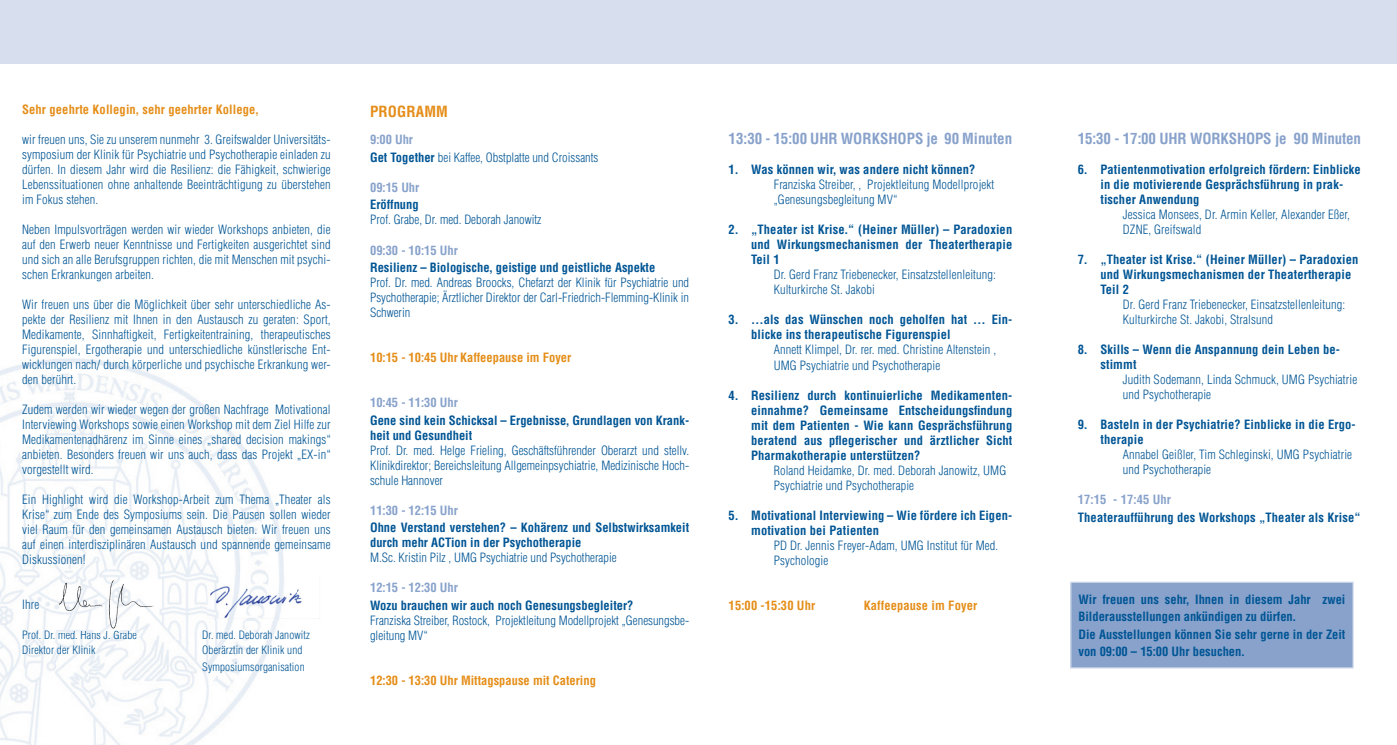
<style>
.page{position:relative;width:1397px;height:745px;background:#fff}
.page>*{position:absolute;margin:0;border:0;box-sizing:border-box;transform-origin:0 0}
.t1{font:700 condensed 15px "Helvetica";letter-spacing:-.005em;color:#88a2cb}
.t2{font:700 condensed 15px "Helvetica";letter-spacing:.01em;color:#e58e19}
.t3{font:300 condensed 12.5px/15px "Helvetica";letter-spacing:.01em;color:#005595}
.t4{font:700 condensed 12.5px/15px "Helvetica";letter-spacing:.01em;color:#005595}
.t5{font:700 condensed 12.5px "Helvetica";letter-spacing:.01em;color:#e58e19}
.t6{font:700 condensed 12.5px "Helvetica";color:#88a2cb}
.t7{font:300 condensed 11.25px/16.2px "Helvetica";letter-spacing:.01em;color:#005595}
.s1{font-weight:700;color:#88a2cb}
.s2{font-weight:700}
</style>
<div class="page">
<div style="left:0;top:0;width:1396px;height:64px;background:#d7dfee"></div>
<img style="left:0;top:358px;width:284px;height:386px">
<img style="left:23px;top:630px;width:261px;height:9px">
<div style="left:1070px;top:581px;width:283px;height:87px;background:#88a2cb"></div>
<img style="left:51px;top:574px;width:111px;height:56px">
<img style="left:51px;top:630px;width:111px;height:2px">
<img style="left:207px;top:575px;width:113px;height:45px">
<p class="t5" style="left:22px;top:102px;width:238px">Sehr geehrte Kollegin, sehr geehrter Kollege,</p>
<p class="t3" style="left:22px;top:132px;width:310px;text-align:justify">wir freuen uns, Sie zu unserem nunmehr 3. Greifswalder Universitäts&shy;symposium der Klinik für Psychiatrie und Psychotherapie einladen zu dürfen. In diesem Jahr wird die Resilienz: die Fähigkeit, schwierige Lebenssituationen ohne anhaltende Beeinträchtigung zu überstehen im Fokus stehen.</p>
<p class="t3" style="left:22px;top:222px;width:310px;text-align:justify">Neben Impulsvorträgen werden wir wieder Workshops anbieten, die auf den Erwerb neuer Kenntnisse und Fertigkeiten ausgerichtet sind und sich an alle Berufsgruppen richten, die mit Menschen mit psychi&shy;schen Erkrankungen arbeiten.</p>
<p class="t3" style="left:22px;top:297px;width:310px;text-align:justify">Wir freuen uns über die Möglichkeit über sehr unterschiedliche As&shy;pekte der Resilienz mit Ihnen in den Austausch zu geraten: Sport, Medikamente, Sinnhaftigkeit, Fertigkeitentraining, therapeutisches Figurenspiel, Ergotherapie und unterschiedliche künstlerische Ent&shy;wicklungen nach/ durch körperliche und psychische Erkrankung wer&shy;den berührt.</p>
<p class="t3" style="left:22px;top:402px;width:310px;text-align:justify">Zudem werden wir wieder wegen der großen Nachfrage Motivational Interviewing Workshops sowie einen Workshop mit dem Ziel Hilfe zur Medikamentenadhärenz im Sinne eines „shared decision makings“ anbieten. Besonders freuen wir uns auch, dass das Projekt „EX-in“ vorgestellt wird.</p>
<p class="t3" style="left:22px;top:492px;width:310px;text-align:justify">Ein Highlight wird die Workshop-Arbeit zum Thema „Theater als Krise“ zum Ende des Symposiums sein. Die Pausen sollen wieder viel Raum für den gemeinsamen Austausch bieten. Wir freuen uns auf einen interdisziplinären Austausch und spannende gemeinsame Diskussionen!</p>
<p class="t3" style="left:22px;top:597px;width:19px">Ihre</p>
<p class="t7" style="left:22px;top:626px;width:116px">Prof. Dr. med. Hans J. Grabe</p>
<p class="t7" style="left:202px;top:626px;width:109px">Dr. med. Deborah Janowitz</p>
<p class="t7" style="left:22px;top:641px;width:75px">Direktor der Klinik</p>
<p class="t7" style="left:202px;top:641px;width:104px">Oberärztin der Klinik und<br>Symposiumsorganisation</p>
<p class="t2" style="left:370px;top:102px;width:79px">PROGRAMM</p>
<p class="t3" style="left:370px;top:131px;width:230px;line-height:17.5px"><span class="s1">9:00 Uhr<br></span><span class="s2">Get Together</span> bei Kaffee, Obstplatte und Croissants</p>
<p class="t6" style="left:370px;top:180px;width:51px">09:15 Uhr</p>
<p class="t4" style="left:370px;top:197px;width:50px">Eröffnung</p>
<p class="t3" style="left:370px;top:212px;width:173px">Prof. Grabe, Dr. med. Deborah Janowitz</p>
<p class="t6" style="left:370px;top:242px;width:89px">09:30 - 10:15 Uhr</p>
<p class="t4" style="left:370px;top:260px;width:287px">Resilienz – Biologische, geistige und geistliche Aspekte</p>
<p class="t3" style="left:370px;top:275px;width:320px;text-align:justify">Prof. Dr. med. Andreas Broocks, Chefarzt der Klinik für Psychiatrie und Psychotherapie; Ärztlicher Direktor der Carl-Friedrich-Flemming-Klinik in Schwerin</p>
<p class="t5" style="left:370px;top:350px;width:203px">10:15 - 10:45 Uhr Kaffeepause im Foyer</p>
<p class="t6" style="left:370px;top:395px;width:89px">10:45 - 11:30 Uhr</p>
<p class="t4" style="left:370px;top:412px;width:320px">Gene sind kein Schicksal – Ergebnisse, Grundlagen von Krank&shy;heit und Gesundheit</p>
<p class="t3" style="left:370px;top:442px;width:320px;text-align:justify">Prof. Dr. med. Helge Frieling, Geschäftsführender Oberarzt und stellv.<br>Klinikdirektor; Bereichsleitung Allgemeinpsychiatrie, Medizinische Hoch&shy;schule Hannover</p>
<p class="t6" style="left:370px;top:502px;width:89px">11:30 - 12:15 Uhr</p>
<p class="t4" style="left:370px;top:520px;width:320px">Ohne Verstand verstehen? – Kohärenz und Selbstwirksamkeit durch mehr ACTion in der Psychotherapie</p>
<p class="t3" style="left:370px;top:550px;width:248px">M.Sc. Kristin Pilz , UMG Psychiatrie und Psychotherapie</p>
<p class="t6" style="left:370px;top:580px;width:89px">12:15 - 12:30 Uhr</p>
<p class="t4" style="left:370px;top:597px;width:265px">Wozu brauchen wir auch noch Genesungsbegleiter?</p>
<p class="t3" style="left:370px;top:612px;width:320px">Franziska Streiber, Rostock, Projektleitung Modellprojekt „Genesungsbe&shy;gleitung MV“</p>
<p class="t5" style="left:370px;top:672px;width:227px">12:30 - 13:30 Uhr Mittagspause mit Catering</p>
<p class="t1" style="left:728px;top:129px;width:285px">13:30 - 15:00 UHR WORKSHOPS je 90 Minuten</p>
<p class="t4" style="left:728px;top:162px;width:248px">1. Was können wir, was andere nicht können?</p>
<p class="t3" style="left:773px;top:177px;width:222px">Franziska Streiber, , Projektleitung Modellprojekt „Genesungsbegleitung MV“</p>
<p class="t4" style="left:751px;top:222px;width:262px;text-align:justify;text-indent:-22px">2. „Theater ist Krise.“ (Heiner Müller) – Paradoxien und Wirkungsmechanismen der Theatertherapie Teil 1</p>
<p class="t3" style="left:773px;top:267px;width:224px">Dr. Gerd Franz Triebenecker, Einsatzstellenleitung:<br>Kulturkirche St. Jakobi</p>
<p class="t4" style="left:751px;top:312px;width:262px;text-indent:-22px">3. …als das Wünschen noch geholfen hat … Ein&shy;blicke ins therapeutische Figurenspiel</p>
<p class="t3" style="left:773px;top:342px;width:224px">Annett Klimpel, Dr. rer. med. Christine Altenstein ,<br>UMG Psychiatrie und Psychotherapie</p>
<p class="t4" style="left:751px;top:387px;width:262px;text-align:justify;text-indent:-22px">4. Resilienz durch kontinuierliche Medikamenten&shy;einnahme? Gemeinsame Entscheidungsfindung mit dem Patienten - Wie kann Gesprächsführung beratend aus pflegerischer und ärztlicher Sicht Pharmakotherapie unterstützen?</p>
<p class="t3" style="left:773px;top:462px;width:234px">Roland Heidamke, Dr. med. Deborah Janowitz, UMG<br>Psychiatrie und Psychotherapie</p>
<p class="t4" style="left:751px;top:507px;width:262px;text-indent:-22px">5. Motivational Interviewing – Wie fördere ich Eigen&shy;motivation bei Patienten</p>
<p class="t3" style="left:773px;top:537px;width:226px">PD Dr. Jennis Freyer-Adam, UMG Institut für Med.<br>Psychologie</p>
<p class="t5" style="left:728px;top:597px;width:88px">15:00 -15:30 Uhr</p>
<p class="t5" style="left:863px;top:597px;width:115px">Kaffeepause im Foyer</p>
<p class="t1" style="left:1077px;top:129px;width:285px">15:30 - 17:00 UHR WORKSHOPS je 90 Minuten</p>
<p class="t4" style="left:1100px;top:161px;width:262px;text-indent:-22px">6. Patientenmotivation erfolgreich fördern: Einblicke in die motivierende Gesprächsführung in prak&shy;tischer Anwendung</p>
<p class="t3" style="left:1122px;top:206px;width:228px">Jessica Monsees, Dr. Armin Keller, Alexander Eßer,<br>DZNE, Greifswald</p>
<p class="t4" style="left:1100px;top:251px;width:259px;text-indent:-22px">7. „Theater ist Krise.“ (Heiner Müller) – Paradoxien und Wirkungsmechanismen der Theatertherapie<br>Teil 2</p>
<p class="t3" style="left:1122px;top:296px;width:224px">Dr. Gerd Franz Triebenecker, Einsatzstellenleitung:<br>Kulturkirche St. Jakobi, Stralsund</p>
<p class="t4" style="left:1100px;top:341px;width:241px;text-indent:-22px">8. Skills – Wenn die Anspannung dein Leben be&shy;stimmt</p>
<p class="t3" style="left:1122px;top:371px;width:236px">Judith Sodemann, Linda Schmuck, UMG Psychiatrie und Psychotherapie</p>
<p class="t4" style="left:1100px;top:416px;width:257px;text-indent:-22px">9. Basteln in der Psychiatrie? Einblicke in die Ergo&shy;therapie</p>
<p class="t3" style="left:1122px;top:446px;width:231px">Annabel Geißler, Tim Schleginski, UMG Psychiatrie und Psychotherapie</p>
<p class="t6" style="left:1077px;top:491px;width:95px">17:15 - 17:45 Uhr</p>
<p class="t4" style="left:1077px;top:509px;width:284px">Theateraufführung des Workshops „Theater als Krise“</p>
<p class="t4" style="left:1078px;top:590px;width:268px;line-height:17.5px">Wir freuen uns sehr, Ihnen in diesem Jahr zwei Bilderausstellungen ankündigen zu dürfen.<br>Die Ausstellungen können Sie sehr gerne in der Zeit von 09:00 – 15:00 Uhr besuchen.</p>
</div>
